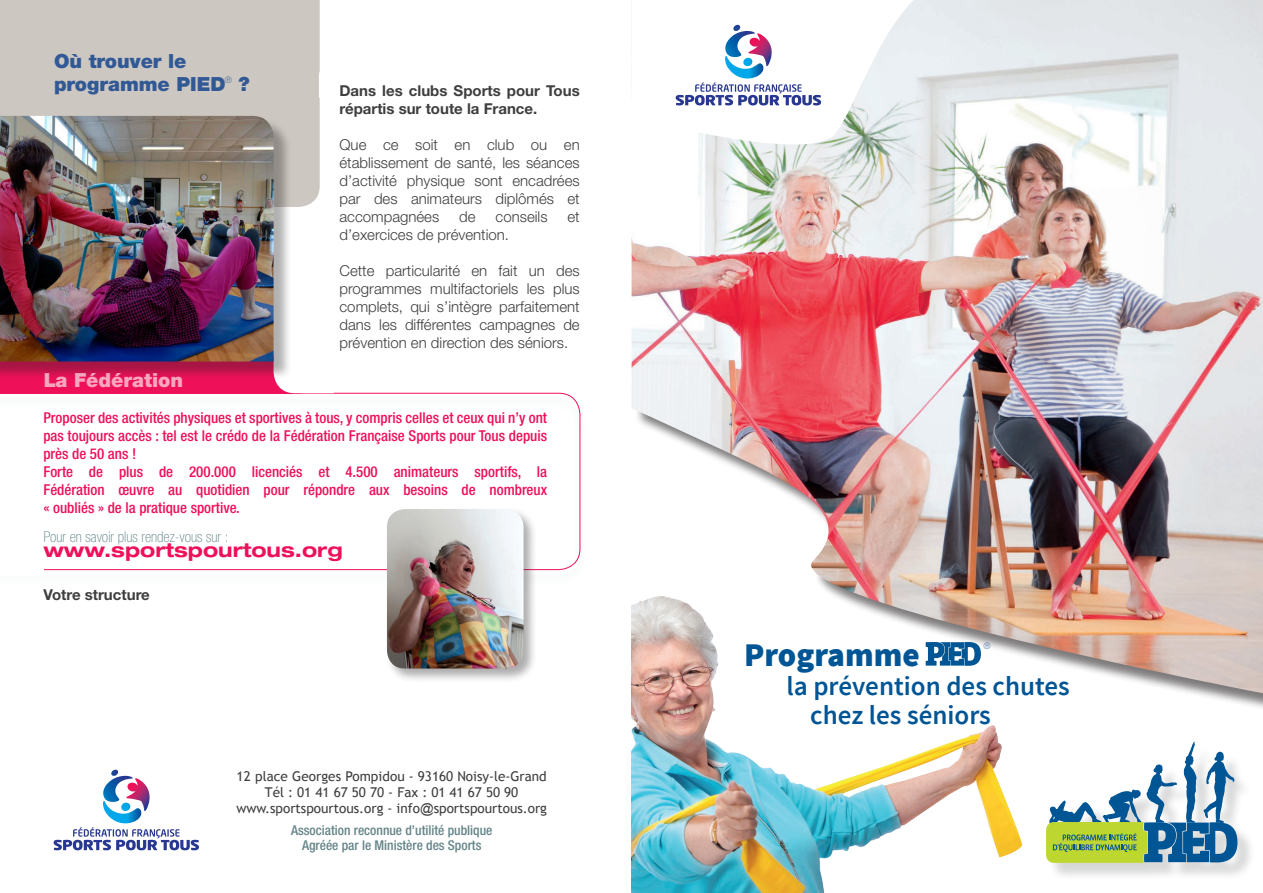
<style>
.page{position:relative;width:1263px;height:893px;background:#fff}
.page>*{position:absolute;margin:0;border:0;box-sizing:border-box;transform-origin:0 0}
.t1{font:900 33px "Source Sans Pro";color:#005595}
.t2{font:600 27px "Source Sans Pro";color:#005595}
.t3{font:900 19.5px "Helvetica Neue LT Std";color:#315996}
.t4{font:700 expanded 19.5px "Helvetica Neue LT Std";color:#ee1059}
.t5{font:900 19.5px "Helvetica Neue LT Std";color:#fff}
.t6{font:300 15px/18px "Helvetica Neue LT Std";color:#3e3e3f;text-align:justify}
.t7{font:500 condensed 15px/18px "Helvetica Neue LT Std";color:#ee1059;text-align:justify}
.t8{font:700 15px/18px "Helvetica Neue LT Std";color:#3e3e3f}
.t9{font:100 condensed 15px "Helvetica Neue LT Std";color:#648488}
.t10{font:13.5px "Trebuchet MS";color:#3e3e3f}
.t11{font:500 condensed 13.5px "Helvetica Neue LT Std";color:#648488}
.t12{font:100 condensed 9px "Helvetica Neue LT Std";color:#315996}
.s1{font-family:"Arial"}
</style>
<div class="page">
<div style="left:0;top:393px;width:588px;height:194px;background:#648488;opacity:.75"></div>
<svg style="left:0;top:393px;width:580px;height:177px"></svg>
<div style="left:0;top:0;width:320px;height:207px;background:#cdc7c1"></div>
<div style="left:0;top:355px;width:302px;height:38px;background:#ee1059"></div>
<svg style="left:275px;top:355px;width:59px;height:38px"></svg>
<div style="left:0;top:566px;width:43px;height:10px;background:#fff"></div>
<img style="left:631px;top:0;width:632px;height:693px">
<div style="left:0;top:118px;width:292px;height:262px;background:#231f20;opacity:.35"></div>
<img style="left:0;top:116px;width:274px;height:246px">
<img style="left:632px;top:594px;width:399px;height:299px">
<div style="left:385px;top:507px;width:153px;height:176px;background:#231f20;opacity:.37"></div>
<img style="left:387px;top:509px;width:137px;height:159px">
<svg style="left:631px;top:0;width:299px;height:166px"></svg>
<div style="left:1048px;top:745px;width:208px;height:137px;background:#2e3134;opacity:.2"></div>
<svg style="left:1046px;top:742px;width:191px;height:121px"></svg>
<svg style="left:926px;top:642px;width:55px;height:24px"></svg>
<svg style="left:676px;top:25px;width:145px;height:80px"></svg>
<svg style="left:54px;top:770px;width:145px;height:80px"></svg>
<p class="t3" style="left:54px;top:49px;width:134px">Où trouver le</p>
<p class="t3" style="left:54px;top:73px;width:197px">programme PIED ?</p>
<p class="t12" style="left:225px;top:75px;width:9px">®</p>
<h3 class="t5" style="left:43px;top:368px;width:141px">La Fédération</h3>
<p class="t8" style="left:340px;top:81px;width:242px">Dans les clubs Sports pour Tous répartis sur toute la France.</p>
<p class="t6" style="left:339px;top:135px;width:242px">Que ce soit en club ou en établissement de santé, les séances d’activité physique sont encadrées par des animateurs diplômés et accompagnées</p>
<p class="t6" style="left:459px;top:207px;width:18px">de</p>
<p class="t6" style="left:496px;top:207px;width:53px">conseils</p>
<p class="t6" style="left:567px;top:207px;width:14px">et</p>
<p class="t6" style="left:339px;top:225px;width:171px">d’exercices de prévention.</p>
<p class="t6" style="left:339px;top:261px;width:242px">Cette particularité en fait un des programmes multifactoriels les plus complets, qui s’intègre parfaitement dans les différentes campagnes de prévention en direction des séniors.</p>
<p class="t7" style="left:43px;top:409px;width:505px">Proposer des activités physiques et sportives à tous, y compris celles et ceux qui n’y ont pas toujours accès : tel est le crédo de la Fédération Française Sports pour Tous depuis près de 50 ans !</p>
<p class="t7" style="left:43px;top:463px;width:505px">Forte de plus de 200.000 licenciés et 4.500 animateurs sportifs, la Fédération œuvre au quotidien pour répondre aux besoins de nombreux « oubliés » de la pratique sportive.</p>
<p class="t9" style="left:43px;top:528px;width:186px">Pour en savoir plus rendez-vous sur :</p>
<p class="t4" style="left:43px;top:538px;width:301px">www.sportspourtous.org</p>
<p class="t8" style="left:43px;top:585px;width:108px">Votre structure</p>
<p class="t10" style="left:237px;top:768px;width:312px">12 place Georges Pompidou - 93160 Noisy-le-Grand</p>
<p class="t10" style="left:265px;top:784px;width:255px">Tél : 01 41 67 50 70 - Fax : 01 41 67 50 90</p>
<p class="t10" style="left:236px;top:800px;width:312px">www.sportspourtous.org - info<span class="s1">@</span>sportspourtous.org</p>
<p class="t11" style="left:291px;top:822px;width:203px">Association reconnue d’utilité publique</p>
<p class="t11" style="left:302px;top:837px;width:181px">Agréée par le Ministère des Sports</p>
<p class="t1" style="left:744px;top:633px;width:177px">Programme</p>
<p class="t12" style="left:983px;top:640px;width:9px">®</p>
<p class="t2" style="left:786px;top:669px;width:285px">la prévention des chutes</p>
<p class="t2" style="left:810px;top:698px;width:182px">chez les séniors</p>
</div>
